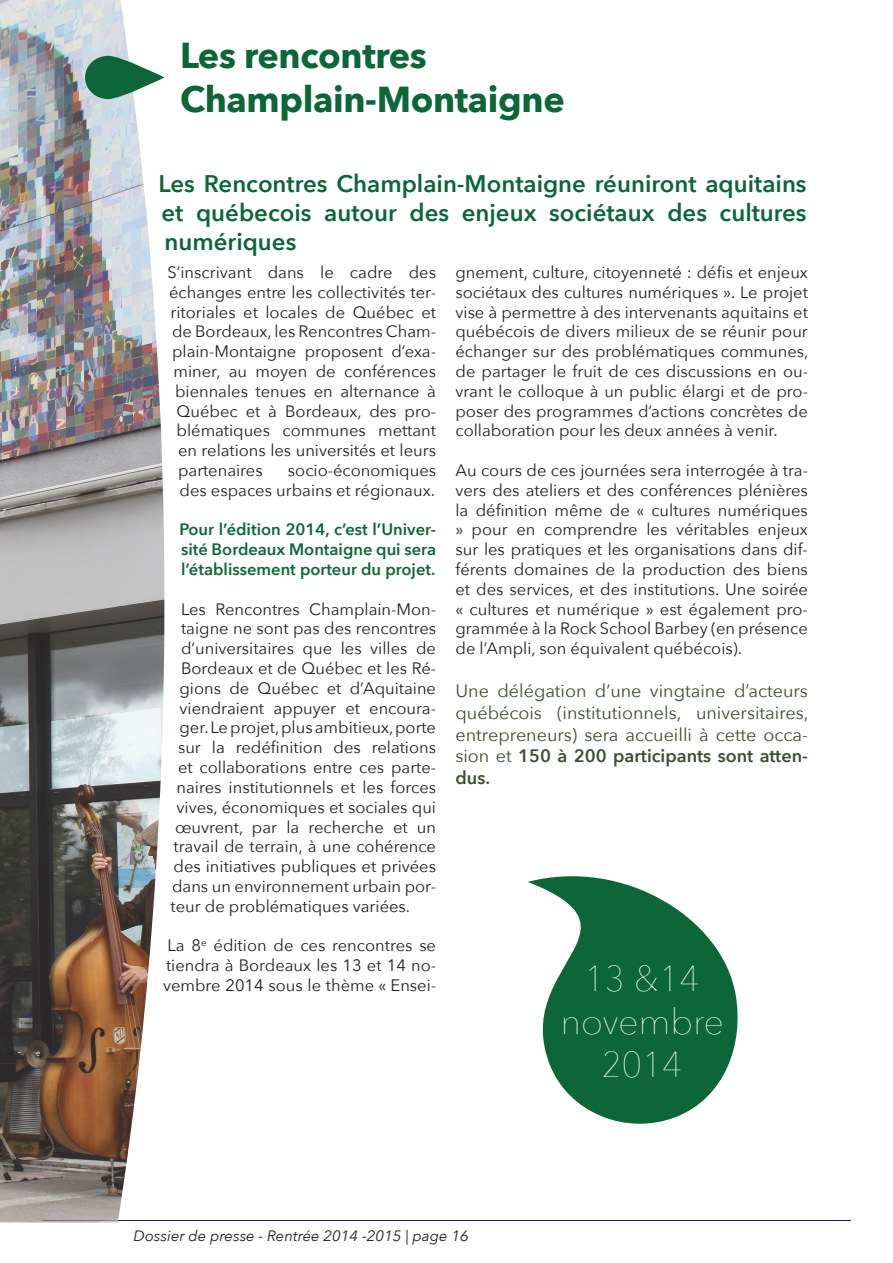
<style>
.page{position:relative;width:893px;height:1263px;background:#fff}
.page>*{position:absolute;margin:0;border:0;box-sizing:border-box;transform-origin:0 0}
.t1{font:700 36px/43.2px "Avenir Next";letter-spacing:-.01em;color:#0c6638}
.t2{font:200 36px/43.2px "Avenir Next";color:#fff;text-align:center}
.t3{font:600 24px/28.8px "Avenir Next";color:#0c6638;text-align:justify}
.t4{font:18px/21.6px "Avenir Next";color:#3b4e2f;text-align:justify}
.t5{font:16.5px/19.8px "Avenir Next";color:#231f20;text-align:justify}
.t6{font:600 16.5px/19.8px "Avenir Next";color:#0c6638;text-align:justify}
.t7{font:italic 15px "Avenir Next";color:#231f20}
.s1{font-weight:600}
</style>
<div class="page">
<hr style="left:42px;top:1220px;width:809px;height:1px;background:#252161">
<img style="left:0;top:0;width:164px;height:1063px">
<img style="left:0;top:1063px;width:139px;height:159px">
<img style="left:42px;top:1220px;width:76px;height:1px">
<svg style="left:85px;top:56px;width:79px;height:43px"></svg>
<svg style="left:528px;top:876px;width:210px;height:248px;fill:#0c6638"></svg>
<h1 class="t1" style="left:180px;top:34px;width:386px">Les rencontres<br>Champlain-Montaigne</h1>
<h2 class="t3" style="left:159px;top:169px;width:650px">Les Rencontres Champlain-Montaigne réuniront aquitains et québecois autour des enjeux sociétaux des cultures numériques</h2>
<p class="t5" style="left:168px;top:262px;width:270px">S’inscrivant dans le cadre des</p>
<p class="t5" style="left:169px;top:281px;width:268px">échanges entre les collectivités ter-</p>
<p class="t5" style="left:171px;top:301px;width:267px">ritoriales et locales de Québec et</p>
<p class="t5" style="left:172px;top:321px;width:266px">de Bordeaux, les Rencontres Cham-</p>
<p class="t5" style="left:172px;top:341px;width:266px">plain-Montaigne proposent d’exa-</p>
<p class="t5" style="left:174px;top:361px;width:264px">miner, au moyen de conférences</p>
<p class="t5" style="left:175px;top:380px;width:263px">biennales tenues en alternance à</p>
<p class="t5" style="left:177px;top:400px;width:261px">Québec et à Bordeaux, des pro-</p>
<p class="t5" style="left:177px;top:420px;width:261px">blématiques communes mettant</p>
<p class="t5" style="left:178px;top:440px;width:259px">en relations les universités et leurs</p>
<p class="t5" style="left:178px;top:460px;width:86px">partenaires</p>
<p class="t5" style="left:180px;top:460px;width:258px;text-align:right">socio-économiques<br>des espaces urbains et régionaux.</p>
<p class="t6" style="left:180px;top:519px;width:258px">Pour l’édition 2014, c’est l’Univer&shy;sité Bordeaux Montaigne qui sera l’établissement porteur du projet.</p>
<p class="t5" style="left:181px;top:598px;width:257px">Les Rencontres Champlain-Mon-</p>
<p class="t5" style="left:181px;top:618px;width:257px">taigne ne sont pas des rencontres</p>
<p class="t5" style="left:181px;top:638px;width:257px">d’universitaires que les villes de</p>
<p class="t5" style="left:181px;top:658px;width:257px">Bordeaux et de Québec et les Ré-</p>
<p class="t5" style="left:180px;top:677px;width:258px">gions de Québec et d’Aquitaine</p>
<p class="t5" style="left:180px;top:697px;width:258px">viendraient appuyer et encoura-</p>
<p class="t5" style="left:180px;top:717px;width:258px">ger. Le projet, plus ambitieux, porte</p>
<p class="t5" style="left:178px;top:737px;width:260px">sur la redéfinition des relations</p>
<p class="t5" style="left:178px;top:757px;width:259px">et collaborations entre ces parte-</p>
<p class="t5" style="left:177px;top:776px;width:261px">naires institutionnels et les forces</p>
<p class="t5" style="left:177px;top:796px;width:261px">vives, économiques et sociales qui</p>
<p class="t5" style="left:175px;top:816px;width:262px">œuvrent, par la recherche et un</p>
<p class="t5" style="left:174px;top:836px;width:264px">travail de terrain, à une cohérence</p>
<p class="t5" style="left:174px;top:856px;width:264px">des initiatives publiques et privées</p>
<p class="t5" style="left:172px;top:875px;width:266px">dans un environnement urbain por-</p>
<p class="t5" style="left:171px;top:895px;width:241px">teur de problématiques variées.</p>
<p class="t5" style="left:163px;top:935px;width:275px">La 8<sup>e</sup> édition de ces rencontres se tiendra à Bordeaux les 13 et 14 no&shy;vembre 2014 sous le thème « Ensei-</p>
<p class="t5" style="left:455px;top:262px;width:354px">gnement, culture, citoyenneté : défis et enjeux sociétaux des cultures numériques ». Le projet vise à permettre à des intervenants aquitains et québécois de divers milieux de se réunir pour échanger sur des problématiques communes, de partager le fruit de ces discussions en ou&shy;vrant le colloque à un public élargi et de pro&shy;poser des programmes d’actions concrètes de collaboration pour les deux années à venir.</p>
<p class="t5" style="left:455px;top:460px;width:354px">Au cours de ces journées sera interrogée à tra&shy;vers des ateliers et des conférences plénières la définition même de « cultures numériques » pour en comprendre les véritables enjeux sur les pratiques et les organisations dans dif&shy;férents domaines de la production des biens et des services, et des institutions. Une soirée « cultures et numérique » est également pro&shy;grammée à la Rock School Barbey (en présence de l’Ampli, son équivalent québécois).</p>
<p class="t4" style="left:455px;top:680px;width:354px">Une délégation d’une vingtaine d’acteurs québécois (institutionnels, universitaires, entrepreneurs) sera accueilli à cette occa&shy;sion et <span class="s1">150 à 200 participants sont atten&shy;dus.</span></p>
<h1 class="t2" style="left:560px;top:954px;width:165px">13 &amp;14 novembre<br>2014</h1>
<p class="t7" style="left:134px;top:1223px;width:337px">Dossier de presse - Rentrée 2014 -2015 | page 16</p>
</div>
